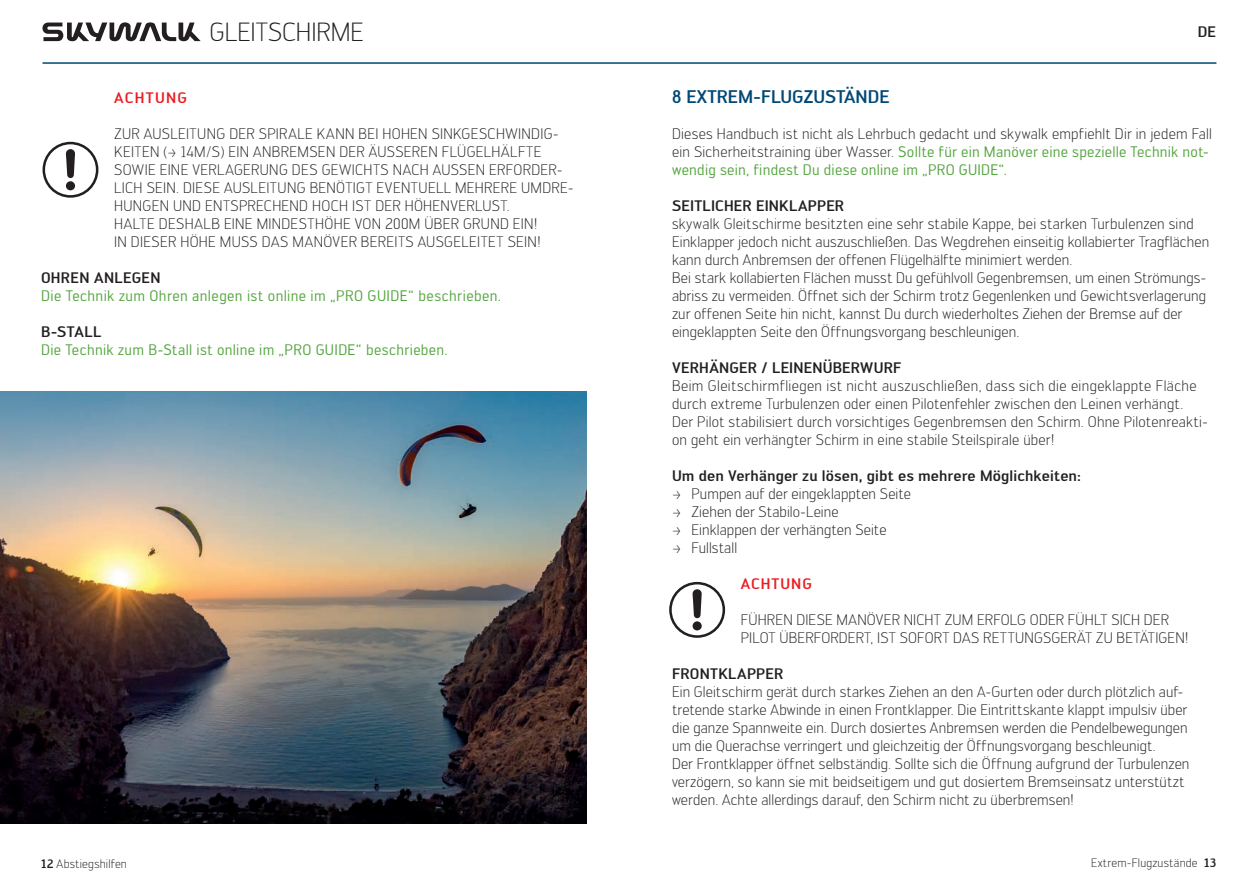
<style>
.page{position:relative;width:1259px;height:893px;background:#fff}
.page>*{position:absolute;margin:0;border:0;box-sizing:border-box;transform-origin:0 0}
.t1{font:300 25.8px "Engel";color:#231f20}
.t2{font:500 18px "Engel";color:#004876}
.t3{font:300 15px/18px "Engel";letter-spacing:.01em;color:#231f20}
.t4{font:500 15px "Engel";letter-spacing:.01em;color:#231f20}
.t5{font:15px "Engel";letter-spacing:.025em;color:#52a43d}
.t6{font:500 15px "Engel";letter-spacing:.075em;color:#eb1c22}
.t7{font:300 12px "Engel";letter-spacing:.02em;color:#231f20}
.s1{font-weight:400;color:#52a43d}
.s2{font-weight:500}
</style>
<div class="page">
<svg style="left:43px;top:22px;width:158px;height:19px"></svg>
<hr style="left:43px;top:62px;width:586px;height:2px;background:#004977">
<hr style="left:629px;top:62px;width:587px;height:2px;background:#004977">
<svg style="left:692px;top:589px;width:10px;height:29px"></svg>
<div style="left:692px;top:621px;width:10px;height:9px;background:#231f20;border-radius:50%"></div>
<div style="left:669px;top:582px;width:56px;height:56px;border:3px solid #231f20;border-radius:50%"></div>
<svg style="left:66px;top:149px;width:9px;height:29px"></svg>
<div style="left:66px;top:181px;width:9px;height:9px;background:#231f20;border-radius:50%"></div>
<div style="left:43px;top:142px;width:55px;height:56px;border:3px solid #231f20;border-radius:50%"></div>
<img style="left:0;top:391px;width:587px;height:432px">
<h1 class="t1" style="left:210px;top:17px;width:156px">GLEITSCHIRME</h1>
<p class="t4" style="left:1197px;top:23px;width:20px">DE</p>
<p class="t6" style="left:114px;top:89px;width:74px">ACHTUNG</p>
<p class="t3" style="left:114px;top:125px;width:461px">ZUR AUSLEITUNG DER SPIRALE KANN BEI HOHEN SINKGESCHWINDIG-KEITEN (&gt; 14M/S) EIN ANBREMSEN DER ÄUSSEREN FLÜGELHÄLFTE SOWIE EINE VERLAGERUNG DES GEWICHTS NACH AUSSEN ERFORDER-LICH SEIN. DIESE AUSLEITUNG BENÖTIGT EVENTUELL MEHRERE UMDRE-HUNGEN UND ENTSPRECHEND HOCH IST DER HÖHENVERLUST.<br>HALTE DESHALB EINE MINDESTHÖHE VON 200M ÜBER GRUND EIN!<br>IN DIESER HÖHE MUSS DAS MANÖVER BEREITS AUSGELEITET SEIN!</p>
<p class="t4" style="left:41px;top:269px;width:121px">OHREN ANLEGEN</p>
<p class="t5" style="left:41px;top:287px;width:461px">Die Technik zum Ohren anlegen ist online im „PRO GUIDE“ beschrieben.</p>
<p class="t4" style="left:41px;top:323px;width:62px">B-STALL</p>
<p class="t5" style="left:41px;top:341px;width:408px">Die Technik zum B-Stall ist online im „PRO GUIDE“ beschrieben.</p>
<p class="t2" style="left:672px;top:86px;width:219px">8 EXTREM-FLUGZUSTÄNDE</p>
<p class="t3" style="left:672px;top:125px;width:541px">Dieses Handbuch ist nicht als Lehrbuch gedacht und skywalk empfiehlt Dir in jedem Fall ein Sicherheitstraining über Wasser. <span class="s1">Sollte für ein Manöver eine spezielle Technik not&shy;wendig sein, findest Du diese online im „PRO GUIDE“.</span></p>
<p class="t4" style="left:672px;top:197px;width:174px">SEITLICHER EINKLAPPER</p>
<p class="t3" style="left:672px;top:215px;width:539px">skywalk Gleitschirme besitzten eine sehr stabile Kappe, bei starken Turbulenzen sind Einklapper jedoch nicht auszuschließen. Das Wegdrehen einseitig kollabierter Tragflächen kann durch Anbremsen der offenen Flügelhälfte minimiert werden.<br>Bei stark kollabierten Flächen musst Du gefühlvoll Gegenbremsen, um einen Strömungs&shy;abriss zu vermeiden. Öffnet sich der Schirm trotz Gegenlenken und Gewichtsverlagerung zur offenen Seite hin nicht, kannst Du durch wiederholtes Ziehen der Bremse auf der eingeklappten Seite den Öffnungsvorgang beschleunigen.</p>
<p class="t4" style="left:672px;top:359px;width:231px">VERHÄNGER / LEINENÜBERWURF</p>
<p class="t3" style="left:672px;top:377px;width:538px">Beim Gleitschirmfliegen ist nicht auszuschließen, dass sich die eingeklappte Fläche durch extreme Turbulenzen oder einen Pilotenfehler zwischen den Leinen verhängt.<br>Der Pilot stabilisiert durch vorsichtiges Gegenbremsen den Schirm. Ohne Pilotenreakti&shy;on geht ein verhängter Schirm in eine stabile Steilspirale über!</p>
<p class="t4" style="left:672px;top:467px;width:410px">Um den Verhänger zu lösen, gibt es mehrere Möglichkeiten:</p>
<p class="t3" style="left:672px;top:485px;width:240px">&gt; Pumpen auf der eingeklappten Seite &gt; Ziehen der Stabilo-Leine<br>&gt; Einklappen der verhängten Seite<br>&gt; Fullstall</p>
<p class="t6" style="left:741px;top:575px;width:73px">ACHTUNG</p>
<p class="t3" style="left:741px;top:611px;width:449px">FÜHREN DIESE MANÖVER NICHT ZUM ERFOLG ODER FÜHLT SICH DER<br>PILOT ÜBERFORDERT, IST SOFORT DAS RETTUNGSGERÄT ZU BETÄTIGEN!</p>
<p class="t4" style="left:672px;top:665px;width:113px">FRONTKLAPPER</p>
<p class="t3" style="left:672px;top:683px;width:519px">Ein Gleitschirm gerät durch starkes Ziehen an den A-Gurten oder durch plötzlich auf&shy;tretende starke Abwinde in einen Frontklapper. Die Eintrittskante klappt impulsiv über die ganze Spannweite ein. Durch dosiertes Anbremsen werden die Pendelbewegungen um die Querachse verringert und gleichzeitig der Öffnungsvorgang beschleunigt.<br>Der Frontklapper öffnet selbständig. Sollte sich die Öffnung aufgrund der Turbulenzen verzögern, so kann sie mit beidseitigem und gut dosiertem Bremseinsatz unterstützt werden. Achte allerdings darauf, den Schirm nicht zu überbremsen!</p>
<p class="t7" style="left:41px;top:856px;width:87px"><span class="s2">12</span> Abstiegshilfen</p>
<p class="t7" style="left:1091px;top:856px;width:127px">Extrem-Flugzustände <span class="s2">13</span></p>
</div>
